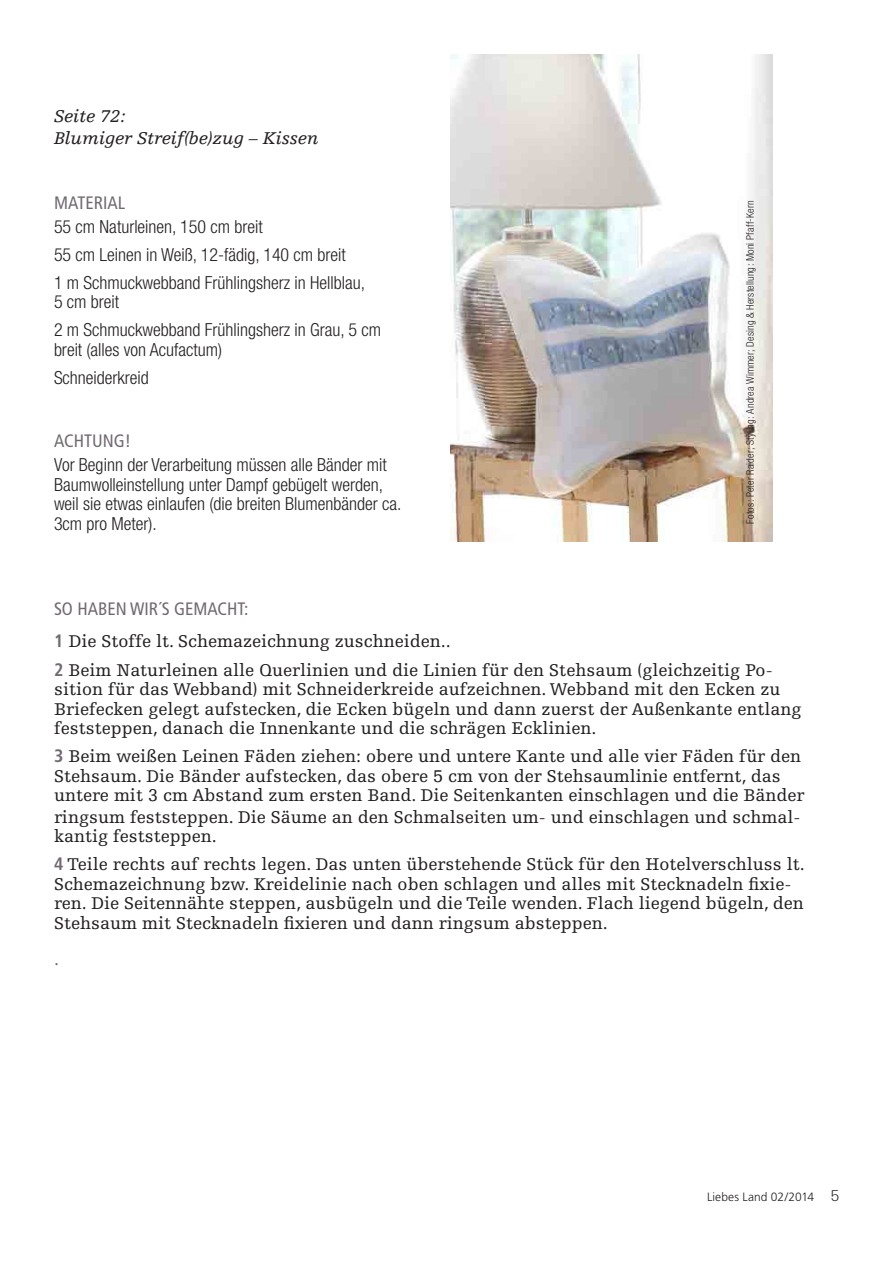
<style>
.page{position:relative;width:893px;height:1263px;background:#fff}
.page>*{position:absolute;margin:0;border:0;box-sizing:border-box;transform-origin:0 0}
.Fließtext_Rezeptzahl{font:18px/19.5px "Egyptienne F";color:#231f20}
.t1{font:300 condensed 18px/19.5px "Helvetica Neue";color:#231f20}
.Bildunterschrift{font:condensed 18px "Frutiger";color:#716a71}
.t2{font:italic 18px/21.6px "Egyptienne F";color:#231f20}
.Fließtext_Rezeptzahl-2{font:18px "Egyptienne F";color:#716a71}
.t3{font:300 12px "Frutiger";letter-spacing:.01em;color:#231f20}
.Credit{font:300 condensed 10.5px "Helvetica Neue";letter-spacing:.01em;color:#231f20}
.s1{font-family:"Frutiger";font-weight:700;font-stretch:condensed;color:#716a71}
.s2{font-family:"Serifa";font-size:16.5px}
</style>
<div class="page">
<img style="left:451px;top:54px;width:322px;height:488px">
<p class="t2" style="left:54px;top:106px;width:266px">Seite 72:<br>Blumiger Streif(be)zug – Kissen</p>
<p class="Bildunterschrift" style="left:54px;top:192px;width:73px">MATERIAL</p>
<p class="t1" style="left:54px;top:217px;width:210px">55 cm Naturleinen, 150 cm breit</p>
<p class="t1" style="left:54px;top:245px;width:293px">55 cm Leinen in Weiß, 12-fädig, 140 cm breit</p>
<p class="t1" style="left:54px;top:273px;width:313px">1 m Schmuckwebband Frühlingsherz in Hellblau,<br>5 cm breit</p>
<p class="t1" style="left:54px;top:320px;width:329px">2 m Schmuckwebband Frühlingsherz in Grau, 5 cm breit (alles von Acufactum)</p>
<p class="t1" style="left:54px;top:368px;width:96px">Schneiderkreid</p>
<p class="Bildunterschrift" style="left:54px;top:430px;width:79px">ACHTUNG!</p>
<p class="t1" style="left:54px;top:455px;width:349px">Vor Beginn der Verarbeitung müssen alle Bänder mit Baumwolleinstellung unter Dampf gebügelt werden, weil sie etwas einlaufen (die breiten Blumenbänder ca.<br>3cm pro Meter).</p>
<p class="Credit" style="left:744px;top:523px;width:324px;rotate:-90deg">Fotos: Peter Raider; Styling: Andrea Wimmer; Desing &amp; Herstellung: Moni Pfaff-Kern</p>
<p class="Bildunterschrift" style="left:54px;top:598px;width:196px">SO HABEN WIR´S GEMACHT:</p>
<p class="Fließtext_Rezeptzahl" style="left:54px;top:632px;width:398px"><span class="s1">1</span> Die Stoffe lt. Schemazeichnung zuschneiden..</p>
<p class="Fließtext_Rezeptzahl" style="left:54px;top:660px;width:749px"><span class="s1">2</span> Beim Naturleinen alle Querlinien und die Linien für den Stehsaum (gleichzeitig Po&shy;sition für das Webband) mit Schneiderkreide aufzeichnen. Webband mit den Ecken zu Briefecken gelegt aufstecken, die Ecken bügeln und dann zuerst der Außenkante entlang feststeppen, danach die Innenkante und die schrägen Ecklinien.</p>
<p class="Fließtext_Rezeptzahl" style="left:54px;top:747px;width:752px"><span class="s1">3</span> Beim weißen Leinen Fäden ziehen: obere und untere Kante und alle vier Fäden für den<br>Stehsaum. Die Bänder aufstecken, das obere 5 cm von der Stehsaumlinie entfernt, das untere mit 3 cm Abstand zum ersten Band. Die Seitenkanten einschlagen und die Bänder</p>
<p class="Fließtext_Rezeptzahl" style="left:54px;top:807px;width:748px">ringsum feststeppen. Die Säume an den Schmalseiten um- und einschlagen und schmal&shy;kantig feststeppen.</p>
<p class="Fließtext_Rezeptzahl" style="left:54px;top:855px;width:752px"><span class="s1">4</span> Teile rechts auf rechts legen. Das unten überstehende Stück für den Hotelverschluss lt.<br>Schemazeichnung bzw. Kreidelinie nach oben schlagen und alles mit Stecknadeln fixie&shy;ren. Die Seitennähte steppen, ausbügeln und die Teile wenden. Flach liegend bügeln, den Stehsaum mit Stecknadeln fixieren und dann ringsum absteppen.</p>
<p class="Fließtext_Rezeptzahl-2" style="left:54px;top:949px;width:7px">.</p>
<p class="t3" style="left:707px;top:1190px;width:133px">Liebes Land 02/2014 <span class="s2">5</span></p>
</div>
